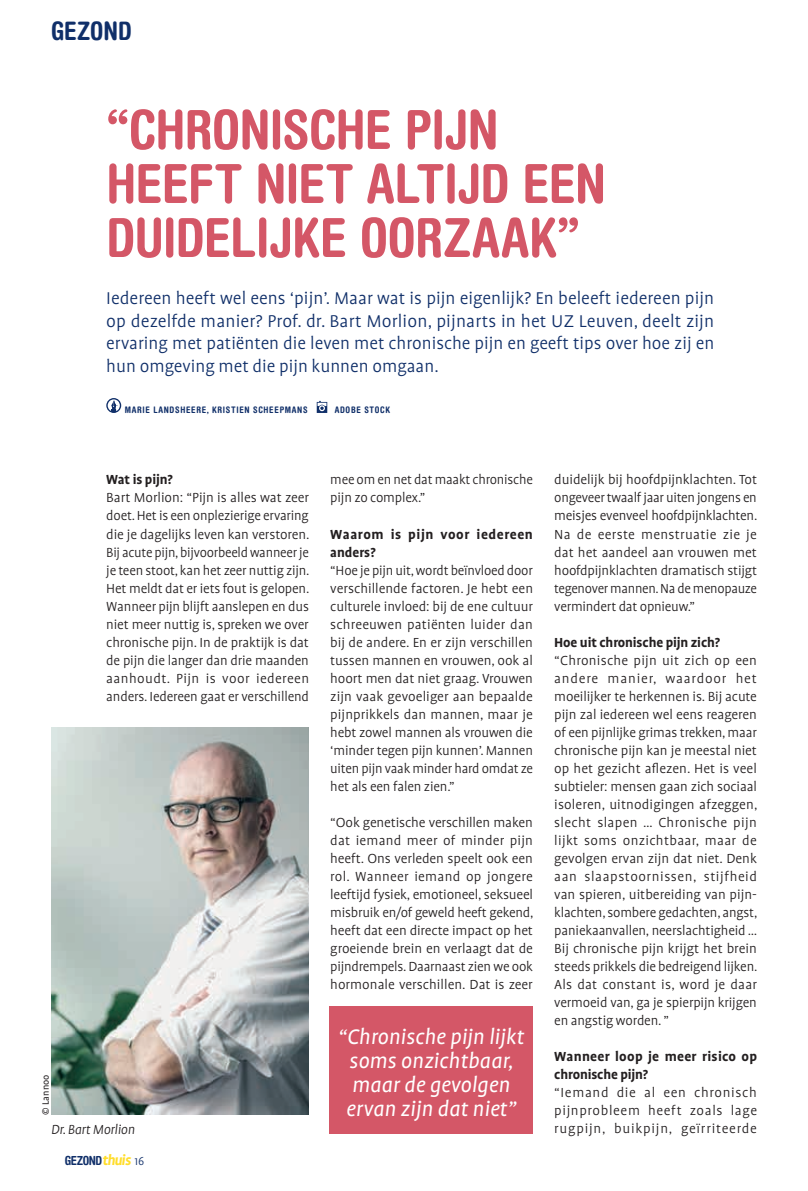
<style>
.page{position:relative;width:808px;height:1191px;background:#fff}
.page>*{position:absolute;margin:0;border:0;box-sizing:border-box;transform-origin:0 0}
.t1{font:700 condensed 54px/54px "Helvetica Rounded LT Std";letter-spacing:-.01em;color:#d45767}
.t2{font:700 condensed 25.5px "Helvetica Rounded LT Std";color:#102f69}
.t3{font:italic 24px/24px "Profile Pro";color:#fff;text-align:center}
.t4{font:300 19.5px/22.5px "Profile Pro";color:#102f69;text-align:justify}
.t5{font:300 15px/18px "Profile Pro";letter-spacing:-.01em;color:#231f20;text-align:justify}
.t6{font:700 15px/18px "Profile Pro";color:#231f20}
.t7{font:700 15px/18px "Profile Pro";letter-spacing:.04em;color:#231f20}
.t8{font:italic 300 15px "Profile Pro";letter-spacing:-.015em;color:#231f20}
.t9{font:700 condensed 12.45px "Helvetica Rounded LT Std";letter-spacing:-.02em;color:#102f69}
.t10{font:10.5px "Profile Pro";color:#231f20}
.t11{font:700 condensed 9px "Helvetica Rounded LT Std";letter-spacing:.075em;color:#102f69}
.s1{font-family:"Profile Pro";font-style:italic;font-stretch:normal;font-size:16.05px;color:#ffdd2b}
.s2{font-family:"Profile Pro";font-weight:300;font-stretch:normal;font-size:13.2px}
</style>
<div class="page">
<div style="left:329px;top:1006px;width:204px;height:128px;background:#d45767"></div>
<svg style="left:106px;top:398px;width:15px;height:15px"></svg>
<svg style="left:317px;top:401px;width:10px;height:12px"></svg>
<img style="left:51px;top:727px;width:258px;height:387px">
<h2 class="t2" style="left:51px;top:15px;width:82px">GEZOND</h2>
<h1 class="t1" style="left:106px;top:102px;width:501px">“CHRONISCHE PIJN<br>HEEFT NIET ALTIJD EEN<br>DUIDELIJKE OORZAAK”</h1>
<p class="t4" style="left:106px;top:288px;width:609px">Iedereen heeft wel eens ‘pijn’. Maar wat is pijn eigenlijk? En beleeft iedereen pijn op dezelfde manier? Prof. dr. Bart Morlion, pijnarts in het UZ Leuven, deelt zijn ervaring met patiënten die leven met chronische pijn en geeft tips over hoe zij en hun omgeving met die pijn kunnen omgaan.</p>
<p class="t11" style="left:125px;top:404px;width:184px">MARIE LANDSHEERE, KRISTIEN SCHEEPMANS</p>
<p class="t11" style="left:335px;top:404px;width:57px">ADOBE STOCK</p>
<p class="t6" style="left:106px;top:471px;width:68px">Wat is pijn?</p>
<p class="t5" style="left:106px;top:489px;width:205px">Bart Morlion: “Pijn is alles wat zeer doet. Het is een onplezierige ervaring die je dagelijks leven kan verstoren.<br>Bij acute pijn, bijvoorbeeld wanneer je je teen stoot, kan het zeer nuttig zijn.<br>Het meldt dat er iets fout is gelopen.<br>Wanneer pijn blijft aanslepen en dus niet meer nuttig is, spreken we over chronische pijn. In de praktijk is dat de pijn die langer dan drie maanden aanhoudt. Pijn is voor iedereen anders. Iedereen gaat er verschillend</p>
<p class="t10" style="left:40px;top:1114px;width:41px;rotate:-90deg">© Lannoo</p>
<p class="t8" style="left:51px;top:1121px;width:85px">Dr. Bart Morlion</p>
<p class="t9" style="left:65px;top:1153px;width:81px">GEZOND<span class="s1">thuis</span> <span class="s2">16</span></p>
<p class="t5" style="left:330px;top:471px;width:204px">mee om en net dat maakt chronische pijn zo complex.”</p>
<p class="t7" style="left:330px;top:525px;width:204px">Waarom is pijn voor iedereen anders?</p>
<p class="t5" style="left:330px;top:561px;width:204px">“Hoe je pijn uit, wordt beïnvloed door verschillende factoren. Je hebt een culturele invloed: bij de ene cultuur schreeuwen patiënten luider dan bij de andere. En er zijn verschillen tussen mannen en vrouwen, ook al hoort men dat niet graag. Vrouwen zijn vaak gevoeliger aan bepaalde pijnprikkels dan mannen, maar je hebt zowel mannen als vrouwen die ‘minder tegen pijn kunnen’. Mannen uiten pijn vaak minder hard omdat ze het als een falen zien.”</p>
<p class="t5" style="left:330px;top:813px;width:205px">“Ook genetische verschillen maken dat iemand meer of minder pijn heeft. Ons verleden speelt ook een rol. Wanneer iemand op jongere leeftijd fysiek, emotioneel, seksueel misbruik en/of geweld heeft gekend, heeft dat een directe impact op het groeiende brein en verlaagt dat de pijndrempels. Daarnaast zien we ook hormonale verschillen. Dat is zeer</p>
<h3 class="t3" style="left:338px;top:1025px;width:188px">“Chronische pijn lijkt soms onzichtbaar, maar de gevolgen ervan zijn dat niet”</h3>
<p class="t5" style="left:554px;top:471px;width:205px">duidelijk bij hoofdpijnklachten. Tot ongeveer twaalf jaar uiten jongens en meisjes evenveel hoofdpijnklachten.<br>Na de eerste menstruatie zie je dat het aandeel aan vrouwen met hoofdpijnklachten dramatisch stijgt tegenover mannen. Na de menopauze vermindert dat opnieuw.”</p>
<p class="t6" style="left:554px;top:633px;width:167px">Hoe uit chronische pijn zich?</p>
<p class="t5" style="left:554px;top:651px;width:205px">“Chronische pijn uit zich op een andere manier, waardoor het moeilijker te herkennen is. Bij acute pijn zal iedereen wel eens reageren of een pijnlijke grimas trekken, maar chronische pijn kan je meestal niet op het gezicht aflezen. Het is veel subtieler: mensen gaan zich sociaal isoleren, uitnodigingen afzeggen, slecht slapen … Chronische pijn lijkt soms onzichtbaar, maar de gevolgen ervan zijn dat niet. Denk aan slaapstoornissen, stijfheid van spieren, uitbereiding van pijn&shy;klachten, sombere gedachten, angst, paniek aanvallen, neerslachtigheid … Bij chronische pijn krijgt het brein steeds prikkels die bedreigend lijken.<br>Als dat constant is, word je daar vermoeid van, ga je spierpijn krijgen en angstig worden. ”</p>
<p class="t6" style="left:554px;top:1047px;width:204px">Wanneer loop je meer risico op chronische pijn?</p>
<p class="t5" style="left:554px;top:1083px;width:204px">“Iemand die al een chronisch pijnprobleem heeft zoals lage rugpijn, buikpijn, geïrriteerde</p>
</div>
